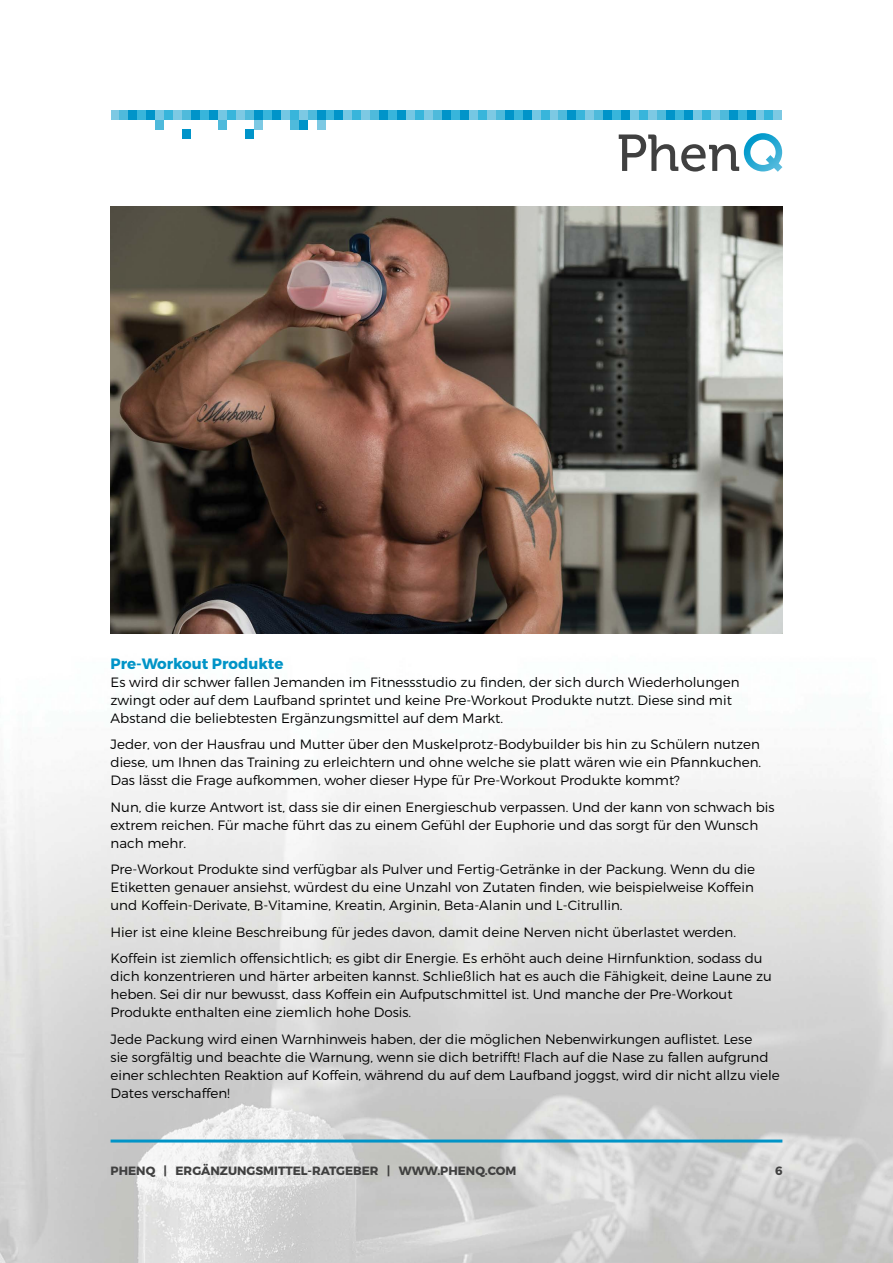
<style>
.page{position:relative;width:893px;height:1263px;background:#fff}
.page>*{position:absolute;margin:0;border:0;box-sizing:border-box;transform-origin:0 0}
.t1{font:700 15px "Montserrat";color:#0194c7}
.t2{font:300 13.5px/18px "Montserrat";color:#000}
.t3{font:700 12px "Montserrat";color:#404040}
</style>
<div class="page">
<img style="left:0;top:422px;width:893px;height:841px">
<img style="left:111px;top:206px;width:671px;height:428px">
<div style="left:111px;top:111px;width:9px;height:9px;background:#7dc9e3"></div>
<div style="left:120px;top:111px;width:8px;height:9px;background:#4fbadb"></div>
<div style="left:128px;top:111px;width:9px;height:9px;background:#0094c9"></div>
<div style="left:137px;top:111px;width:9px;height:9px;background:#38b5db"></div>
<div style="left:146px;top:111px;width:9px;height:9px;background:#0094c9"></div>
<div style="left:155px;top:111px;width:9px;height:9px;background:#75c7e3"></div>
<div style="left:164px;top:111px;width:9px;height:9px;background:#38b5db"></div>
<div style="left:173px;top:111px;width:9px;height:9px;background:#7dc9e3"></div>
<div style="left:182px;top:111px;width:9px;height:9px;background:#4fbadb"></div>
<div style="left:191px;top:111px;width:9px;height:9px;background:#0094c9"></div>
<div style="left:200px;top:111px;width:9px;height:9px;background:#38b5db"></div>
<div style="left:209px;top:111px;width:9px;height:9px;background:#0094c9"></div>
<div style="left:218px;top:111px;width:9px;height:9px;background:#75c7e3"></div>
<div style="left:227px;top:111px;width:9px;height:9px;background:#38b5db"></div>
<div style="left:236px;top:111px;width:9px;height:9px;background:#7dc9e3"></div>
<div style="left:245px;top:111px;width:9px;height:9px;background:#4fbadb"></div>
<div style="left:254px;top:111px;width:9px;height:9px;background:#0094c9"></div>
<div style="left:263px;top:111px;width:9px;height:9px;background:#38b5db"></div>
<div style="left:272px;top:111px;width:9px;height:9px;background:#0094c9"></div>
<div style="left:281px;top:111px;width:9px;height:9px;background:#75c7e3"></div>
<div style="left:290px;top:111px;width:9px;height:9px;background:#38b5db"></div>
<div style="left:299px;top:111px;width:9px;height:9px;background:#7dc9e3"></div>
<div style="left:308px;top:111px;width:9px;height:9px;background:#4fbadb"></div>
<div style="left:317px;top:111px;width:9px;height:9px;background:#0094c9"></div>
<div style="left:326px;top:111px;width:8px;height:9px;background:#38b5db"></div>
<div style="left:334px;top:111px;width:9px;height:9px;background:#0094c9"></div>
<div style="left:343px;top:111px;width:9px;height:9px;background:#75c7e3"></div>
<div style="left:352px;top:111px;width:9px;height:9px;background:#38b5db"></div>
<div style="left:361px;top:111px;width:9px;height:9px;background:#7dc9e3"></div>
<div style="left:370px;top:111px;width:9px;height:9px;background:#4fbadb"></div>
<div style="left:379px;top:111px;width:9px;height:9px;background:#0094c9"></div>
<div style="left:388px;top:111px;width:9px;height:9px;background:#38b5db"></div>
<div style="left:397px;top:111px;width:9px;height:9px;background:#0094c9"></div>
<div style="left:406px;top:111px;width:9px;height:9px;background:#75c7e3"></div>
<div style="left:415px;top:111px;width:9px;height:9px;background:#38b5db"></div>
<div style="left:424px;top:111px;width:9px;height:9px;background:#7dc9e3"></div>
<div style="left:433px;top:111px;width:9px;height:9px;background:#4fbadb"></div>
<div style="left:442px;top:111px;width:9px;height:9px;background:#0094c9"></div>
<div style="left:451px;top:111px;width:9px;height:9px;background:#38b5db"></div>
<div style="left:460px;top:111px;width:9px;height:9px;background:#0094c9"></div>
<div style="left:469px;top:111px;width:9px;height:9px;background:#75c7e3"></div>
<div style="left:478px;top:111px;width:9px;height:9px;background:#38b5db"></div>
<div style="left:487px;top:111px;width:9px;height:9px;background:#7dc9e3"></div>
<div style="left:496px;top:111px;width:9px;height:9px;background:#4fbadb"></div>
<div style="left:505px;top:111px;width:9px;height:9px;background:#0094c9"></div>
<div style="left:514px;top:111px;width:9px;height:9px;background:#38b5db"></div>
<div style="left:523px;top:111px;width:9px;height:9px;background:#0094c9"></div>
<div style="left:532px;top:111px;width:9px;height:9px;background:#75c7e3"></div>
<div style="left:541px;top:111px;width:8px;height:9px;background:#38b5db"></div>
<div style="left:549px;top:111px;width:9px;height:9px;background:#7dc9e3"></div>
<div style="left:558px;top:111px;width:9px;height:9px;background:#4fbadb"></div>
<div style="left:567px;top:111px;width:9px;height:9px;background:#0094c9"></div>
<div style="left:576px;top:111px;width:9px;height:9px;background:#38b5db"></div>
<div style="left:585px;top:111px;width:9px;height:9px;background:#7dc9e3"></div>
<div style="left:594px;top:111px;width:9px;height:9px;background:#4fbadb"></div>
<div style="left:603px;top:111px;width:9px;height:9px;background:#0094c9"></div>
<div style="left:612px;top:111px;width:9px;height:9px;background:#38b5db"></div>
<div style="left:621px;top:111px;width:9px;height:9px;background:#0094c9"></div>
<div style="left:630px;top:111px;width:9px;height:9px;background:#75c7e3"></div>
<div style="left:639px;top:111px;width:9px;height:9px;background:#38b5db"></div>
<div style="left:648px;top:111px;width:9px;height:9px;background:#7dc9e3"></div>
<div style="left:657px;top:111px;width:9px;height:9px;background:#4fbadb"></div>
<div style="left:666px;top:111px;width:9px;height:9px;background:#0094c9"></div>
<div style="left:675px;top:111px;width:9px;height:9px;background:#38b5db"></div>
<div style="left:684px;top:111px;width:9px;height:9px;background:#0094c9"></div>
<div style="left:693px;top:111px;width:9px;height:9px;background:#75c7e3"></div>
<div style="left:702px;top:111px;width:9px;height:9px;background:#38b5db"></div>
<div style="left:711px;top:111px;width:9px;height:9px;background:#7dc9e3"></div>
<div style="left:720px;top:111px;width:9px;height:9px;background:#4fbadb"></div>
<div style="left:729px;top:111px;width:9px;height:9px;background:#0094c9"></div>
<div style="left:738px;top:111px;width:9px;height:9px;background:#38b5db"></div>
<div style="left:747px;top:111px;width:8px;height:9px;background:#0094c9"></div>
<div style="left:755px;top:111px;width:9px;height:9px;background:#75c7e3"></div>
<div style="left:764px;top:111px;width:9px;height:9px;background:#38b5db"></div>
<div style="left:773px;top:111px;width:9px;height:9px;background:#7dc9e3"></div>
<div style="left:317px;top:120px;width:9px;height:9px;background:#7dc9e3"></div>
<div style="left:299px;top:120px;width:9px;height:9px;background:#0094c9"></div>
<div style="left:290px;top:120px;width:9px;height:9px;background:#4fbadb"></div>
<div style="left:245px;top:129px;width:9px;height:10px;background:#0094c9"></div>
<div style="left:254px;top:120px;width:9px;height:9px;background:#7dc9e3"></div>
<div style="left:218px;top:120px;width:9px;height:9px;background:#4fbadb"></div>
<div style="left:182px;top:129px;width:9px;height:10px;background:#0094c9"></div>
<div style="left:155px;top:120px;width:9px;height:9px;background:#4fbadb"></div>
<svg style="left:619px;top:133px;width:163px;height:39px"></svg>
<hr style="left:111px;top:1139px;width:671px;height:3px;background:#0194c7">
<p class="t1" style="left:111px;top:654px;width:174px">Pre-Workout Produkte</p>
<p class="t2" style="left:111px;top:673px;width:631px">Es wird dir schwer fallen Jemanden im Fitnessstudio zu finden, der sich durch Wiederholungen zwingt oder auf dem Laufband sprintet und keine Pre-Workout Produkte nutzt. Diese sind mit<br>Abstand die beliebtesten Ergänzungsmittel auf dem Markt.</p>
<p class="t2" style="left:111px;top:735px;width:652px;text-align:justify">Jeder, von der Hausfrau und Mutter über den Muskelprotz-Bodybuilder bis hin zu Schülern nutzen diese, um Ihnen das Training zu erleichtern und ohne welche sie platt wären wie ein Pfannkuchen.<br>Das lässt die Frage aufkommen, woher dieser Hype für Pre-Workout Produkte kommt?</p>
<p class="t2" style="left:111px;top:798px;width:665px">Nun, die kurze Antwort ist, dass sie dir einen Energieschub verpassen. Und der kann von schwach bis extrem reichen. Für mache führt das zu einem Gefühl der Euphorie und das sorgt für den Wunsch nach mehr.</p>
<p class="t2" style="left:111px;top:860px;width:646px;text-align:justify">Pre-Workout Produkte sind verfügbar als Pulver und Fertig-Getränke in der Packung. Wenn du die Etiketten genauer ansiehst, würdest du eine Unzahl von Zutaten finden, wie beispielweise Koffein und Koffein-Derivate, B-Vitamine, Kreatin, Arginin, Beta-Alanin und L-Citrullin.</p>
<p class="t2" style="left:111px;top:918px;width:654px;line-height:26.5px">Hier ist eine kleine Beschreibung für jedes davon, damit deine Nerven nicht überlastet werden.<br>Koffein ist ziemlich offensichtlich; es gibt dir Energie. Es erhöht auch deine Hirnfunktion, sodass du</p>
<p class="t2" style="left:111px;top:967px;width:663px">dich konzentrieren und härter arbeiten kannst. Schließlich hat es auch die Fähigkeit, deine Laune zu heben. Sei dir nur bewusst, dass Koffein ein Aufputschmittel ist. Und manche der Pre-Workout<br>Produkte enthalten eine ziemlich hohe Dosis.</p>
<p class="t2" style="left:111px;top:1030px;width:671px">Jede Packung wird einen Warnhinweis haben, der die möglichen Nebenwirkungen auflistet. Lese<br>sie sorgfältig und beachte die Warnung, wenn sie dich betrifft! Flach auf die Nase zu fallen aufgrund einer schlechten Reaktion auf Koffein, während du auf dem Laufband joggst, wird dir nicht allzu viele Dates verschaffen!</p>
<p class="t3" style="left:111px;top:1163px;width:407px">PHENQ | ERGÄNZUNGSMITTEL-RATGEBER | WWW.PHENQ.COM</p>
<p class="t3" style="left:775px;top:1163px;width:9px">6</p>
</div>
